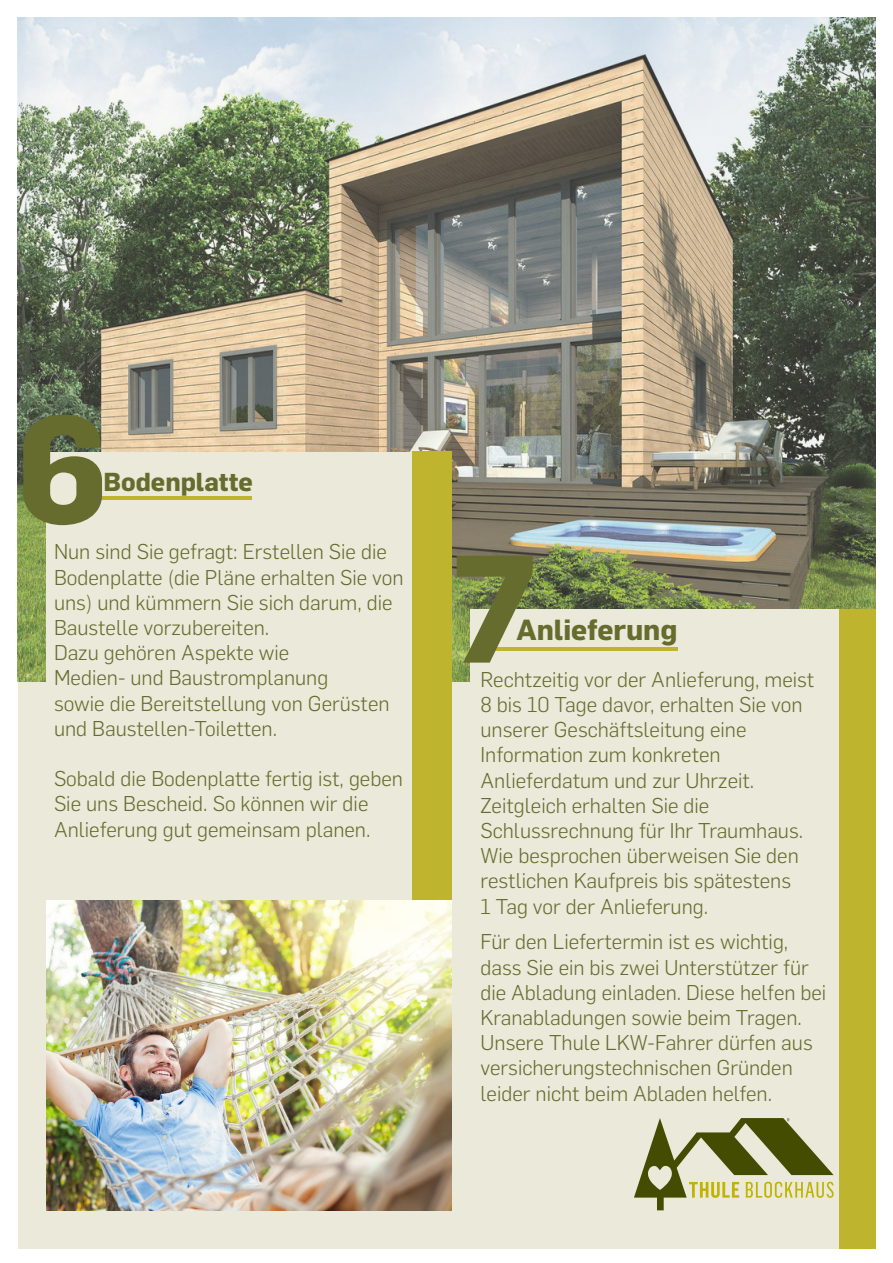
<style>
.page{position:relative;width:893px;height:1263px;background:#fff}
.page>*{position:absolute;margin:0;border:0;box-sizing:border-box;transform-origin:0 0}
.t1{font:700 150px "Flama";color:#666c2d}
.t2{font:700 28.5px "Flama";color:#666c2d}
.t3{font:700 25.5px "Flama";color:#666c2d}
.t4{font:300 21px/25.2px "Flama";color:#666c2d}
</style>
<div class="page">
<div style="left:18px;top:17px;width:857px;height:1232px;background:#eae9da"></div>
<img style="left:18px;top:17px;width:857px;height:665px">
<svg style="left:634px;top:1118px;width:200px;height:92px"></svg>
<div style="left:839px;top:609px;width:36px;height:640px;background:#beb42e"></div>
<div style="left:412px;top:452px;width:40px;height:448px;background:#beb42e"></div>
<div style="left:471px;top:609px;width:368px;height:481px;background:#eae9da"></div>
<div style="left:47px;top:452px;width:365px;height:417px;background:#eae9da"></div>
<hr style="left:95px;top:496px;width:156px;height:4px;background:#beb42e">
<img style="left:47px;top:900px;width:405px;height:310px">
<hr style="left:490px;top:647px;width:188px;height:3px;background:#beb42e">
<h1 class="t1" style="left:17px;top:379px;width:92px">6</h1>
<p class="t3" style="left:104px;top:466px;width:151px">Bodenplatte</p>
<p class="t4" style="left:54px;top:538px;width:351px">Nun sind Sie gefragt: Erstellen Sie die<br>Bodenplatte (die Pläne erhalten Sie von uns) und kümmern Sie sich darum, die<br>Baustelle vorzubereiten.<br>Dazu gehören Aspekte wie<br>Medien- und Baustromplanung<br>sowie die Bereitstellung von Gerüsten und Baustellen-Toiletten.</p>
<p class="t4" style="left:54px;top:765px;width:350px">Sobald die Bodenplatte fertig ist, geben<br>Sie uns Bescheid. So können wir die<br>Anlieferung gut gemeinsam planen.</p>
<h1 class="t1" style="left:450px;top:518px;width:90px">7</h1>
<h2 class="t2" style="left:516px;top:612px;width:162px">Anlieferung</h2>
<p class="t4" style="left:480px;top:666px;width:335px">Rechtzeitig vor der Anlieferung, meist<br>8 bis 10 Tage davor, erhalten Sie von unserer Geschäftsleitung eine<br>Information zum konkreten<br>Anlieferdatum und zur Uhrzeit.<br>Zeitgleich erhalten Sie die<br>Schlussrechnung für Ihr Traumhaus.<br>Wie besprochen überweisen Sie den restlichen Kaufpreis bis spätestens<br>1 Tag vor der Anlieferung.</p>
<p class="t4" style="left:480px;top:928px;width:347px">Für den Liefertermin ist es wichtig, dass Sie ein bis zwei Unterstützer für die Abladung einladen. Diese helfen bei Kranabladungen sowie beim Tragen.<br>Unsere Thule LKW-Fahrer dürfen aus versicherungstechnischen Gründen leider nicht beim Abladen helfen.</p>
</div>
